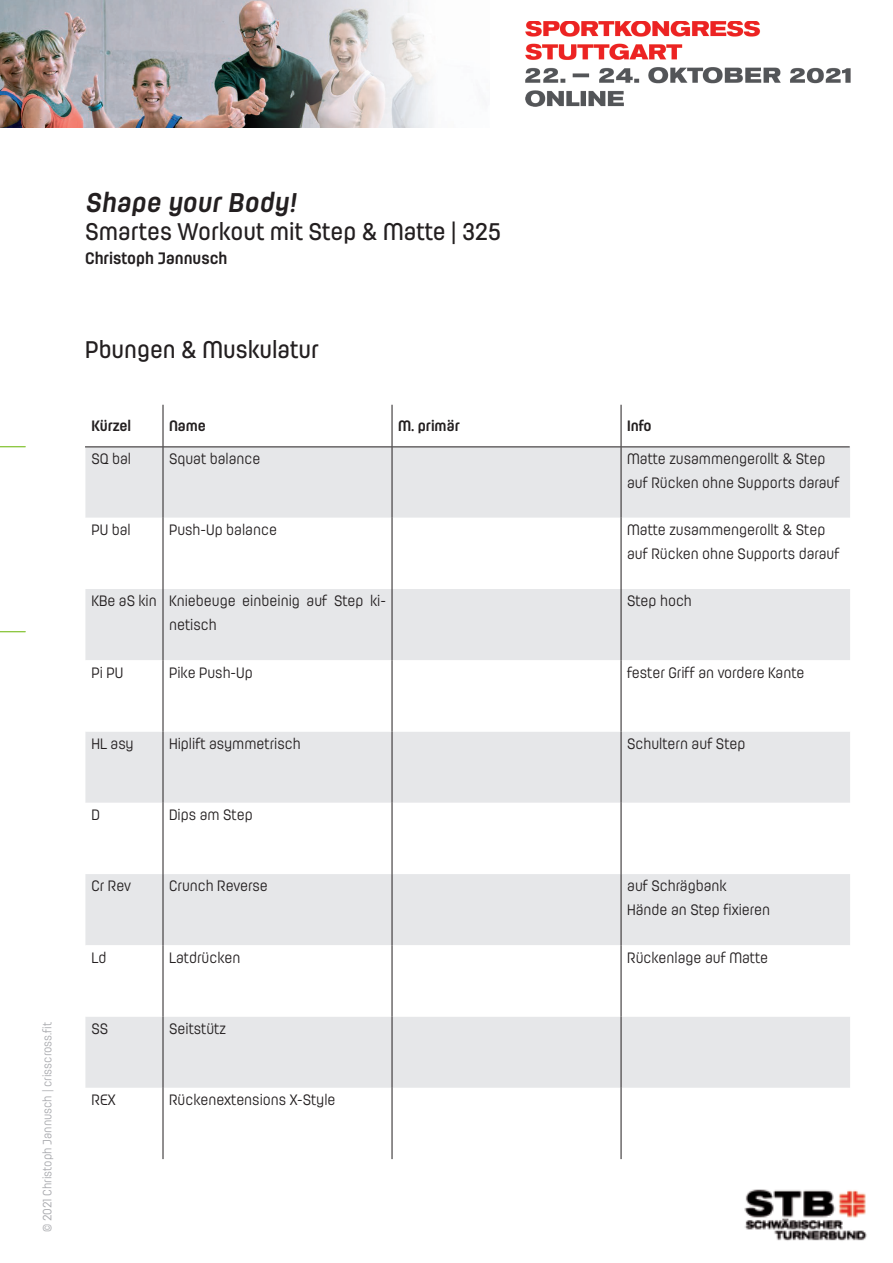
<style>
.page{position:relative;width:893px;height:1263px;background:#fff}
.page>*{position:absolute;margin:0;border:0;box-sizing:border-box;transform-origin:0 0}
.t1{font:italic 700 27px "Moderna Condensed";letter-spacing:.025em;color:#231f20}
.t2{font:500 24px "Moderna Condensed";color:#231f20}
.t3{font:700 16.5px "Moderna Condensed";color:#231f20}
.t4{font:300 15px/24px "Moderna Condensed";color:#231f20}
.t5{font:700 15px "Moderna Condensed";color:#231f20}
.t6{font:300 12px "Moderna Condensed";color:#a8a9ad}
</style>
<div class="page">
<img style="left:0;top:0;width:433px;height:128px">
<img style="left:526px;top:21px;width:324px;height:85px">
<svg style="left:0;top:446px;width:26px;height:1px"></svg>
<svg style="left:0;top:631px;width:26px;height:1px"></svg>
<img style="left:744px;top:1189px;width:123px;height:52px">
<div style="left:85px;top:447px;width:765px;height:71px;background:#e6e7e9"></div>
<svg style="left:85px;top:518px;width:765px;height:641px"></svg>
<hr style="left:163px;top:447px;width:1px;height:71px;background:#231f20">
<hr style="left:392px;top:447px;width:1px;height:71px;background:#231f20">
<hr style="left:621px;top:447px;width:1px;height:71px;background:#231f20">
<hr style="left:163px;top:518px;width:1px;height:71px;background:#231f20">
<hr style="left:392px;top:518px;width:1px;height:71px;background:#231f20">
<hr style="left:621px;top:518px;width:1px;height:71px;background:#231f20">
<hr style="left:163px;top:589px;width:1px;height:71px;background:#231f20">
<hr style="left:392px;top:589px;width:1px;height:71px;background:#231f20">
<hr style="left:621px;top:589px;width:1px;height:71px;background:#231f20">
<hr style="left:163px;top:660px;width:1px;height:71px;background:#231f20">
<hr style="left:392px;top:660px;width:1px;height:71px;background:#231f20">
<hr style="left:621px;top:660px;width:1px;height:71px;background:#231f20">
<hr style="left:163px;top:731px;width:1px;height:72px;background:#231f20">
<hr style="left:392px;top:731px;width:1px;height:72px;background:#231f20">
<hr style="left:621px;top:731px;width:1px;height:72px;background:#231f20">
<hr style="left:163px;top:803px;width:1px;height:71px;background:#231f20">
<hr style="left:392px;top:803px;width:1px;height:71px;background:#231f20">
<hr style="left:621px;top:803px;width:1px;height:71px;background:#231f20">
<hr style="left:163px;top:874px;width:1px;height:71px;background:#231f20">
<hr style="left:392px;top:874px;width:1px;height:71px;background:#231f20">
<hr style="left:621px;top:874px;width:1px;height:71px;background:#231f20">
<hr style="left:163px;top:945px;width:1px;height:71px;background:#231f20">
<hr style="left:392px;top:945px;width:1px;height:71px;background:#231f20">
<hr style="left:621px;top:945px;width:1px;height:71px;background:#231f20">
<hr style="left:163px;top:1016px;width:1px;height:72px;background:#231f20">
<hr style="left:392px;top:1016px;width:1px;height:72px;background:#231f20">
<hr style="left:621px;top:1016px;width:1px;height:72px;background:#231f20">
<hr style="left:163px;top:1088px;width:1px;height:71px;background:#231f20">
<hr style="left:392px;top:1088px;width:1px;height:71px;background:#231f20">
<hr style="left:621px;top:1088px;width:1px;height:71px;background:#231f20">
<hr style="left:163px;top:405px;width:1px;height:41px;background:#231f20">
<hr style="left:392px;top:405px;width:1px;height:41px;background:#231f20">
<hr style="left:621px;top:405px;width:1px;height:41px;background:#231f20">
<hr style="left:85px;top:446px;width:78px;height:1px;background:#231f20">
<hr style="left:163px;top:446px;width:229px;height:1px;background:#231f20">
<hr style="left:392px;top:446px;width:229px;height:1px;background:#231f20">
<hr style="left:621px;top:446px;width:229px;height:1px;background:#231f20">
<p class="t6" style="left:38px;top:1232px;width:212px;rotate:-90deg">© 2021 Christoph Jannusch | crisscross.fit</p>
<h1 class="t1" style="left:85px;top:181px;width:212px">Shape your Body!</h1>
<h2 class="t2" style="left:85px;top:213px;width:417px">Smartes Workout mit Step &amp; Matte | 325</h2>
<p class="t3" style="left:85px;top:246px;width:144px">Christoph Jannusch</p>
<h2 class="t2" style="left:85px;top:331px;width:235px">Pbungen &amp; Muskulatur</h2>
<p class="t5" style="left:91px;top:414px;width:41px">Kürzel</p>
<p class="t5" style="left:169px;top:414px;width:39px">Name</p>
<p class="t5" style="left:398px;top:414px;width:63px">M. primär</p>
<p class="t5" style="left:627px;top:414px;width:26px">Info</p>
<p class="t4" style="left:91px;top:447px;width:41px">SQ bal</p>
<p class="t4" style="left:169px;top:447px;width:93px">Squat balance</p>
<p class="t4" style="left:627px;top:447px;width:214px">Matte zusammengerollt &amp; Step auf Rücken ohne Supports darauf</p>
<p class="t4" style="left:91px;top:518px;width:41px">PU bal</p>
<p class="t4" style="left:169px;top:518px;width:109px">Push-Up balance</p>
<p class="t4" style="left:627px;top:518px;width:214px">Matte zusammengerollt &amp; Step auf Rücken ohne Supports darauf</p>
<p class="t4" style="left:169px;top:589px;width:219px;text-indent:-78px">KBe aS kin Kniebeuge einbeinig auf Step ki&shy;netisch</p>
<p class="t4" style="left:627px;top:589px;width:66px">Step hoch</p>
<p class="t4" style="left:91px;top:660px;width:33px">Pi PU</p>
<p class="t4" style="left:169px;top:660px;width:85px">Pike Push-Up</p>
<p class="t4" style="left:627px;top:660px;width:179px">fester Griff an vordere Kante</p>
<p class="t4" style="left:91px;top:732px;width:44px">HL asy</p>
<p class="t4" style="left:169px;top:732px;width:133px">Hiplift asymmetrisch</p>
<p class="t4" style="left:627px;top:732px;width:120px">Schultern auf Step</p>
<p class="t4" style="left:91px;top:803px;width:10px">D</p>
<p class="t4" style="left:169px;top:803px;width:85px">Dips am Step</p>
<p class="t4" style="left:91px;top:874px;width:41px">Cr Rev</p>
<p class="t4" style="left:169px;top:874px;width:100px">Crunch Reverse</p>
<p class="t4" style="left:627px;top:874px;width:144px">auf Schrägbank<br>Hände an Step fixieren</p>
<p class="t4" style="left:92px;top:945px;width:16px">Ld</p>
<p class="t4" style="left:169px;top:945px;width:73px">Latdrücken</p>
<p class="t4" style="left:627px;top:945px;width:142px">Rückenlage auf Matte</p>
<p class="t4" style="left:92px;top:1017px;width:18px">SS</p>
<p class="t4" style="left:169px;top:1017px;width:58px">Seitstütz</p>
<p class="t4" style="left:92px;top:1088px;width:26px">REX</p>
<p class="t4" style="left:169px;top:1088px;width:168px">Rückenextensions X-Style</p>
</div>
